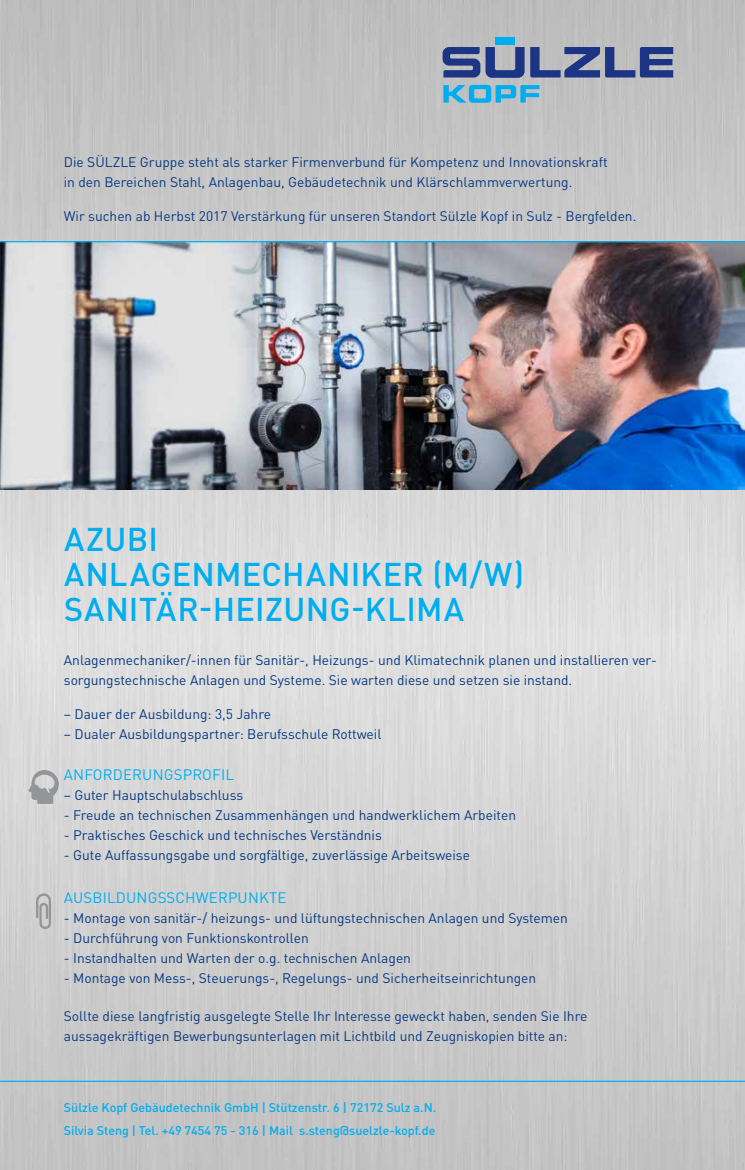
<style>
.page{position:relative;width:745px;height:1170px;background:#fff}
.page>*{position:absolute;margin:0;border:0;box-sizing:border-box;transform-origin:0 0}
.t1{font:500 32.5px/35px "DINOT";letter-spacing:.01em;color:#00aeef}
.t2{font:15px "DINOT";letter-spacing:.01em;color:#00aeef}
.t3{font:13.75px/20px "DINOT";color:#083981}
.t4{font:500 12.5px/22.5px "DINOT";color:#00aeef}
</style>
<div class="page">
<img style="left:0;top:0;width:744px;height:1169px">
<svg style="left:530px;top:47px;width:142px;height:30px;background:#66739e"></svg>
<div style="left:495px;top:37px;width:19px;height:8px;background:#00aeef"></div>
<svg style="left:442px;top:47px;width:82px;height:31px;background:#5c6b9b"></svg>
<svg style="left:443px;top:85px;width:96px;height:18px;background:#56b6d9"></svg>
<hr style="left:0;top:1080px;width:744px;height:1px;background:#00aeef">
<img style="left:0;top:242px;width:744px;height:247px">
<hr style="left:0;top:241px;width:744px;height:1px;background:#00aeef">
<svg style="left:36px;top:893px;width:15px;height:35px"></svg>
<svg style="left:28px;top:769px;width:31px;height:34px"></svg>
<p class="t3" style="left:64px;top:151px;width:545px">Die SÜLZLE Gruppe steht als starker Firmenverbund für Kompetenz und Innovationskraft in den Bereichen Stahl, Anlagenbau, Gebäudetechnik und Klärschlammverwertung.</p>
<p class="t3" style="left:64px;top:205px;width:573px">Wir suchen ab Herbst 2017 Verstärkung für unseren Standort Sülzle Kopf in Sulz - Bergfelden.</p>
<h1 class="t1" style="left:64px;top:520px;width:461px">azubi<br>Anlagenmechaniker (M/W)<br>Sanitär-H eizung-Klima</h1>
<p class="t3" style="left:64px;top:650px;width:594px">Anlagenmechaniker/-innen für Sanitär-, Heizungs- und Klimatechnik planen und installieren ver&shy;sorgungstechnische Anlagen und Systeme. Sie warten diese und setzen sie instand.</p>
<p class="t3" style="left:64px;top:704px;width:208px">– Dauer der Ausbildung: 3,5 Jahre</p>
<p class="t3" style="left:64px;top:724px;width:319px">– Dualer Ausbildungspartner: Berufsschule Rottweil</p>
<p class="t2" style="left:64px;top:765px;width:50px">Anforder</p>
<p class="t2" style="left:142px;top:765px;width:78px">ungsprofil</p>
<p class="t3" style="left:64px;top:784px;width:181px">– Guter Hauptschulabschluss</p>
<p class="t3" style="left:64px;top:804px;width:453px">- Freude an technischen Zusammenhängen und handwerklichem Arbeiten</p>
<p class="t3" style="left:64px;top:824px;width:319px">- Praktisches Geschick und technisches Verständnis</p>
<p class="t3" style="left:64px;top:844px;width:407px">- Gute Auffassungsgabe und sorgfältige, zuverlässige Arbeitsweise</p>
<p class="t2" style="left:64px;top:888px;width:29px">Ausbild</p>
<p class="t2" style="left:126px;top:888px;width:32px">ungss</p>
<p class="t2" style="left:175px;top:888px;width:21px">chwer</p>
<p class="t2" style="left:228px;top:888px;width:58px">punkte</p>
<p class="t3" style="left:64px;top:907px;width:505px">- Montage von sanitär-/ heizungs- und lüftungstechnischen Anlagen und Systemen</p>
<p class="t3" style="left:64px;top:927px;width:246px">- Durchführung von Funktionskontrollen</p>
<p class="t3" style="left:64px;top:947px;width:348px">- Instandhalten und Warten der o.g. technischen Anlagen</p>
<p class="t3" style="left:64px;top:967px;width:473px">- Montage von Mess-, Steuerungs-, Regelungs- und Sicherheitseinrichtungen</p>
<p class="t3" style="left:64px;top:1006px;width:524px">Sollte diese langfristig ausgelegte Stelle Ihr Interesse geweckt haben, senden Sie Ihre aussagekräftigen Bewerbungsunterlagen mit Lichtbild und Zeugniskopien bitte an:</p>
<p class="t4" style="left:64px;top:1095px;width:373px">Sülzle Kopf Gebäudetechnik GmbH | Stützenstr. 6 | 72172 Sulz a.N.<br>Silvia Steng | Tel. +49 7454 75 - 316 | Mail s.steng@suelzle-kopf.de</p>
</div>
